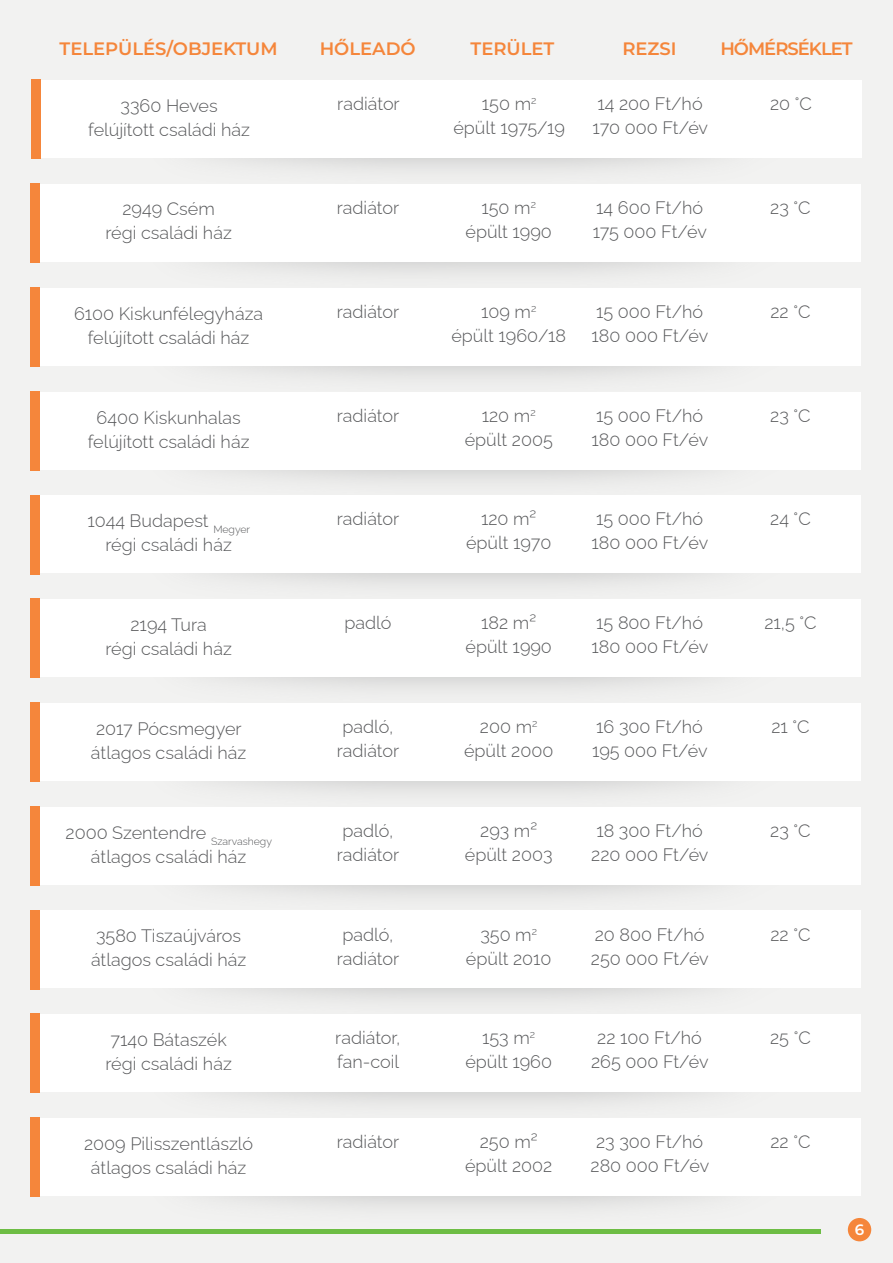
<style>
.page{position:relative;width:893px;height:1263px;background:#f2f2f1}
.page>*{position:absolute;margin:0;border:0;box-sizing:border-box;transform-origin:0 0}
.t1{font:300 18px/24px "Raleway";color:#57585a;text-align:center}
.t2{font:100 18px "Montserrat";color:#f5863b}
.t3{font:100 18px "Montserrat";letter-spacing:-.055em;color:#f5863b}
.t4{font:600 15px "Montserrat";color:#fff}
.t5{font:300 10.5px "Raleway";color:#57585a}
</style>
<div class="page">
<img style="left:118px;top:469px;width:732px;height:12px">
<img style="left:118px;top:884px;width:732px;height:12px">
<img style="left:118px;top:1196px;width:732px;height:40px">
<div style="left:40px;top:184px;width:821px;height:78px;background:#fff"></div>
<div style="left:31px;top:184px;width:9px;height:79px;background:#f5863b"></div>
<div style="left:40px;top:288px;width:821px;height:78px;background:#fff"></div>
<div style="left:31px;top:287px;width:9px;height:80px;background:#f5863b"></div>
<div style="left:40px;top:392px;width:821px;height:77px;background:#fff"></div>
<div style="left:31px;top:391px;width:9px;height:79px;background:#f5863b"></div>
<div style="left:40px;top:495px;width:821px;height:78px;background:#fff"></div>
<div style="left:31px;top:495px;width:9px;height:79px;background:#f5863b"></div>
<div style="left:40px;top:599px;width:821px;height:78px;background:#fff"></div>
<div style="left:31px;top:599px;width:9px;height:79px;background:#f5863b"></div>
<div style="left:40px;top:703px;width:821px;height:78px;background:#fff"></div>
<div style="left:31px;top:702px;width:9px;height:80px;background:#f5863b"></div>
<div style="left:40px;top:807px;width:821px;height:77px;background:#fff"></div>
<div style="left:31px;top:806px;width:9px;height:79px;background:#f5863b"></div>
<div style="left:40px;top:910px;width:821px;height:78px;background:#fff"></div>
<div style="left:31px;top:910px;width:9px;height:79px;background:#f5863b"></div>
<div style="left:40px;top:1014px;width:821px;height:78px;background:#fff"></div>
<div style="left:31px;top:1014px;width:9px;height:79px;background:#f5863b"></div>
<div style="left:40px;top:1118px;width:821px;height:78px;background:#fff"></div>
<div style="left:31px;top:1117px;width:9px;height:80px;background:#f5863b"></div>
<div style="left:40px;top:80px;width:822px;height:78px;background:#fff"></div>
<div style="left:31px;top:80px;width:9px;height:79px;background:#f5863b"></div>
<hr style="left:0;top:1230px;width:821px;height:4px;background:#6dbd44">
<div style="left:848px;top:1218px;width:23px;height:23px;background:#f5863b;border-radius:50%"></div>
<p class="t2" style="left:60px;top:36px;width:220px">TELEPÜLÉS/OBJEKTUM</p>
<p class="t2" style="left:320px;top:36px;width:98px">HŐLEADÓ</p>
<p class="t2" style="left:471px;top:36px;width:85px">TERÜLET</p>
<p class="t2" style="left:622px;top:36px;width:56px">REZSI</p>
<p class="t3" style="left:720px;top:36px;width:134px">HŐMÉRSÉKLET</p>
<p class="t1" style="left:337px;top:90px;width:64px">radiátor</p>
<p class="t1" style="left:453px;top:90px;width:113px">150 m<sup>2<br></sup>épült 1975/19</p>
<p class="t1" style="left:593px;top:90px;width:117px;text-align:left">14 200 Ft/hó<br>170 000 Ft/év</p>
<p class="t1" style="left:121px;top:92px;width:99px">3360 Heves</p>
<p class="t1" style="left:770px;top:90px;width:43px">20 °C</p>
<p class="t1" style="left:88px;top:116px;width:163px">felújított családi ház</p>
<p class="t1" style="left:337px;top:194px;width:64px">radiátor</p>
<p class="t1" style="left:465px;top:194px;width:88px">150 m<sup>2 </sup>épült 1990</p>
<p class="t1" style="left:593px;top:194px;width:116px;text-align:left">14 600 Ft/hó<br>175 000 Ft/év</p>
<p class="t1" style="left:122px;top:195px;width:94px">2949 Csém</p>
<p class="t1" style="left:770px;top:194px;width:42px">23 °C</p>
<p class="t1" style="left:105px;top:219px;width:128px">régi családi ház</p>
<p class="t1" style="left:337px;top:298px;width:64px">radiátor</p>
<p class="t1" style="left:451px;top:298px;width:116px">109 m<sup>2<br></sup>épült 1960/18</p>
<p class="t1" style="left:591px;top:298px;width:118px;text-align:left">15 000 Ft/hó<br>180 000 Ft/év</p>
<p class="t1" style="left:74px;top:299px;width:191px">6100 Kiskunfélegyháza</p>
<p class="t1" style="left:770px;top:298px;width:42px">22 °C</p>
<p class="t1" style="left:88px;top:323px;width:163px">felújított családi ház</p>
<p class="t1" style="left:337px;top:401px;width:64px">radiátor</p>
<p class="t1" style="left:465px;top:401px;width:90px">120 m<sup>2 </sup>épült 2005</p>
<p class="t1" style="left:591px;top:401px;width:118px;text-align:left">15 000 Ft/hó<br>180 000 Ft/év</p>
<p class="t1" style="left:97px;top:403px;width:146px">6400 Kiskunhalas</p>
<p class="t1" style="left:770px;top:401px;width:42px">23 °C</p>
<p class="t1" style="left:88px;top:427px;width:163px">felújított családi ház</p>
<p class="t1" style="left:466px;top:505px;width:87px">120 m² épült 1970</p>
<p class="t1" style="left:591px;top:505px;width:118px;text-align:left">15 000 Ft/hó<br>180 000 Ft/év</p>
<p class="t1" style="left:337px;top:505px;width:64px">radiátor</p>
<p class="t1" style="left:87px;top:507px;width:123px">1044 Budapest</p>
<p class="t1" style="left:770px;top:505px;width:42px">24 °C</p>
<p class="t5" style="left:213px;top:521px;width:38px">Megyer</p>
<p class="t1" style="left:105px;top:531px;width:128px">régi családi ház</p>
<p class="t1" style="left:465px;top:609px;width:88px">182 m² épült 1990</p>
<p class="t1" style="left:591px;top:609px;width:118px;text-align:left">15 800 Ft/hó<br>180 000 Ft/év</p>
<p class="t1" style="left:344px;top:609px;width:49px">padló</p>
<p class="t1" style="left:131px;top:611px;width:78px">2194 Tura</p>
<p class="t1" style="left:764px;top:609px;width:54px">21,5 °C</p>
<p class="t1" style="left:105px;top:635px;width:128px">régi családi ház</p>
<p class="t1" style="left:337px;top:713px;width:64px">padló, radiátor</p>
<p class="t1" style="left:464px;top:713px;width:91px">200 m<sup>2 </sup>épült 2000</p>
<p class="t1" style="left:592px;top:713px;width:117px;text-align:left">16 300 Ft/hó<br>195 000 Ft/év</p>
<p class="t1" style="left:96px;top:715px;width:147px">2017 Pócsmegyer</p>
<p class="t1" style="left:771px;top:713px;width:40px">21 °C</p>
<p class="t1" style="left:91px;top:739px;width:157px">átlagos családi ház</p>
<p class="t1" style="left:337px;top:816px;width:64px">padló, radiátor</p>
<p class="t1" style="left:465px;top:816px;width:89px">293 m² épült 2003</p>
<p class="t1" style="left:591px;top:816px;width:119px;text-align:left">18 300 Ft/hó<br>220 000 Ft/év</p>
<p class="t1" style="left:66px;top:818px;width:142px">2000 Szentendre</p>
<p class="t1" style="left:770px;top:816px;width:42px">23 °C</p>
<p class="t5" style="left:211px;top:833px;width:63px">Szarvashegy</p>
<p class="t1" style="left:91px;top:842px;width:157px">átlagos családi ház</p>
<p class="t1" style="left:337px;top:920px;width:64px">padló, radiátor</p>
<p class="t1" style="left:466px;top:920px;width:87px">350 m<sup>2 </sup>épült 2010</p>
<p class="t1" style="left:591px;top:920px;width:119px;text-align:left">20 800 Ft/hó<br>250 000 Ft/év</p>
<p class="t1" style="left:96px;top:922px;width:147px">3580 Tiszaújváros</p>
<p class="t1" style="left:770px;top:920px;width:42px">22 °C</p>
<p class="t1" style="left:91px;top:946px;width:157px">átlagos családi ház</p>
<p class="t1" style="left:335px;top:1024px;width:67px;text-align:left">radiátor, fan-coil</p>
<p class="t1" style="left:465px;top:1024px;width:88px">153 m<sup>2 </sup>épült 1960</p>
<p class="t1" style="left:591px;top:1024px;width:119px">22 100 Ft/hó<br>265 000 Ft/év</p>
<p class="t1" style="left:110px;top:1026px;width:118px">7140 Bátaszék</p>
<p class="t1" style="left:770px;top:1024px;width:42px">25 °C</p>
<p class="t1" style="left:105px;top:1050px;width:128px">régi családi ház</p>
<p class="t1" style="left:337px;top:1128px;width:64px">radiátor</p>
<p class="t1" style="left:465px;top:1128px;width:89px">250 m² épült 2002</p>
<p class="t1" style="left:590px;top:1128px;width:120px">23 300 Ft/hó<br>280 000 Ft/év</p>
<p class="t1" style="left:84px;top:1130px;width:171px">2009 Pilisszentlászló</p>
<p class="t1" style="left:770px;top:1128px;width:42px">22 °C</p>
<p class="t1" style="left:91px;top:1154px;width:157px">átlagos családi ház</p>
<p class="t4" style="left:855px;top:1219px;width:11px">6</p>
</div>
